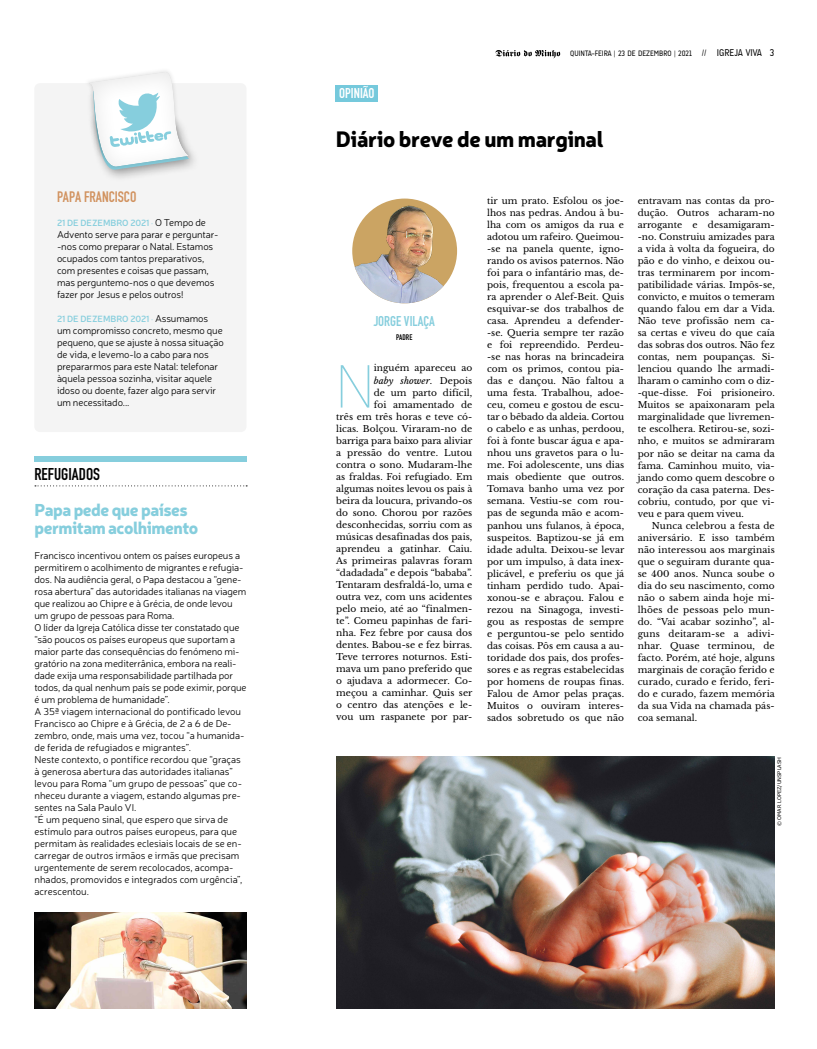
<style>
.page{position:relative;width:817px;height:1049px;background:#fff}
.page>*{position:absolute;margin:0;border:0;box-sizing:border-box;transform-origin:0 0}
.t1{font:60.7px "Aaux Pro Thin OSF";color:#86cedd}
.t2{font:900 22px "Neris";letter-spacing:-.02em;color:#000}
.t3{font:900 17px/18px "Neris";letter-spacing:-.03em;color:#86cedd}
.t4{font:16.9px "Bern Sans CT";color:#000}
.t5{font:15px "Bern Sans CT";color:#d1925f}
.t6{font:14px "Bern Sans CT";color:#86cedd}
.t7{font:14px "Bern Sans CT";color:#fff}
.t8{font:300 10px/12px "Neris";letter-spacing:-.01em;color:#000}
.t9{font:9px/12px "Libre Baskerville";letter-spacing:.005em;color:#000;text-align:justify}
.t10{font:600 9px "Neris";color:#86cedd}
.t11{font:8px "A Udimat";color:#000}
.t12{font:8px "Bern Sans CT";color:#000}
.t13{font:5px "Verdana";color:#000}
.s1{font-weight:300}
.s2{font-weight:300;font-size:10px;color:#000}
.s3{font-size:10px}
.s4{font-style:italic}
</style>
<div class="page">
<svg style="left:495px;top:50px;width:65px;height:8px"></svg>
<div style="left:34px;top:83px;width:212px;height:349px;background:#f4f4f4;border-radius:6px"></div>
<div style="left:87px;top:85px;width:114px;height:98px;background:#000;opacity:.4"></div>
<div style="left:84px;top:67px;width:109px;height:104px;background:#f4f4f4"></div>
<svg style="left:87px;top:69px;width:103px;height:103px"></svg>
<svg style="left:35px;top:485px;width:212px;height:1px"></svg>
<div style="left:34px;top:456px;width:212px;height:6px;background:#86cedd"></div>
<img style="left:34px;top:912px;width:212px;height:96px">
<div style="left:336px;top:85px;width:42px;height:17px;background:#75c9dc"></div>
<img style="left:352px;top:202px;width:103px;height:101px">
<img style="left:336px;top:756px;width:438px;height:253px">
<h3 class="t5" style="left:57px;top:188px;width:81px">PAPA FRANCISCO</h3>
<p class="t10" style="left:57px;top:216px;width:150px">21 DE DEZEMBRO 2021 <span class="s1">·</span> <span class="s2">O Tempo de</span></p>
<p class="t8" style="left:57px;top:228px;width:163px">Advento serve para parar e perguntar--nos como preparar o Natal. Estamos ocupados com tantos preparativos, com presentes e coisas que passam, mas perguntemo-nos o que devemos fazer por Jesus e pelos outros!</p>
<p class="t10" style="left:57px;top:313px;width:153px">21 DE DEZEMBRO 2021 <span class="s1">·</span> <span class="s2">Assumamos</span></p>
<p class="t8" style="left:57px;top:324px;width:168px">um compromisso concreto, mesmo que pequeno, que se ajuste à nossa situação de vida, e levemo-lo a cabo para nos prepararmos para este Natal: telefonar àquela pessoa sozinha, visitar aquele idoso ou doente, fazer algo para servir um necessitado...</p>
<h3 class="t4" style="left:34px;top:464px;width:67px">REFUGIADOS</h3>
<h3 class="t3" style="left:34px;top:500px;width:165px">Papa pede que países permitam acolhimento</h3>
<p class="t8" style="left:34px;top:549px;width:214px">Francisco incentivou ontem os países europeus a permitirem o acolhimento de migrantes e refugia&shy;dos. Na audiência geral, o Papa destacou a “gene&shy;rosa abertura” das autoridades italianas na viagem que realizou ao Chipre e à Grécia, de onde levou um grupo de pessoas para Roma.<br>O líder da Igreja Católica disse ter constatado que “são poucos os países europeus que suportam a maior parte das consequências do fenómeno mi&shy;gratório na zona mediterrânica, embora na reali&shy;dade exija uma responsabilidade partilhada por todos, da qual nenhum país se pode eximir, porque é um problema de humanidade”.<br>A 35ª viagem internacional do pontificado levou Francisco ao Chipre e à Grécia, de 2 a 6 de De&shy;zembro, onde, mais uma vez, tocou “a humanida&shy;de ferida de refugiados e migrantes”.<br>Neste contexto, o pontífice recordou que “graças à generosa abertura das autoridades italianas” levou para Roma “um grupo de pessoas” que co&shy;nheceu durante a viagem, estando algumas pre&shy;sentes na Sala Paulo VI.<br>“É um pequeno sinal, que espero que sirva de estímulo para outros países europeus, para que permitam às realidades eclesiais locais de se en&shy;carregar de outros irmãos e irmãs que precisam urgentemente de serem recolocados, acompa&shy;nhados, promovidos e integrados com urgência”, acrescentou.</p>
<p class="t11" style="left:570px;top:49px;width:206px">QUINTA-FEIRA | 23 DE DEZEMBRO | 2021 // <span class="s3">IGREJA VIVA 3</span></p>
<h3 class="t7" style="left:339px;top:85px;width:37px">OPINIÃO</h3>
<h2 class="t2" style="left:336px;top:123px;width:269px">Diário breve de um marginal</h2>
<h3 class="t6" style="left:373px;top:313px;width:63px">JORGE VILAÇA</h3>
<p class="t12" style="left:396px;top:332px;width:18px">PADRE</p>
<p class="t9" style="left:336px;top:362px;width:138px;text-align:right">inguém apareceu ao<br><span class="s4">baby shower</span>. Depois<br>de um parto difícil,<br>foi amamentado de<br>três em três horas e teve có&shy;licas. Bolçou. Viraram-no de barriga para baixo para aliviar a pressão do ventre. Lutou contra o sono. Mudaram-lhe as fraldas. Foi refugiado. Em algumas noites levou os pais à beira da loucura, privando-os do sono. Chorou por razões desconhecidas, sorriu com as músicas desafinadas dos pais, aprendeu a gatinhar. Caiu.<br>As primeiras palavras foram “dadadada” e depois “bababa”.<br>Tentaram desfraldá-lo, uma e outra vez, com uns acidentes pelo meio, até ao “finalmen&shy;te”. Comeu papinhas de fari&shy;nha. Fez febre por causa dos dentes. Babou-se e fez birras.<br>Teve terrores noturnos. Esti&shy;mava um pano preferido que o ajudava a adormecer. Co&shy;meçou a caminhar. Quis ser o centro das atenções e le&shy;vou um raspanete por par-</p>
<h1 class="t1" style="left:336px;top:348px;width:39px">N</h1>
<p class="t9" style="left:487px;top:195px;width:139px">tir um prato. Esfolou os joe&shy;lhos nas pedras. Andou à bu&shy;lha com os amigos da rua e adotou um rafeiro. Queimou--se na panela quente, igno&shy;rando os avisos paternos. Não foi para o infantário mas, de&shy;pois, frequentou a escola pa&shy;ra aprender o Alef-Beit. Quis esquivar-se dos trabalhos de casa. Aprendeu a defender--se. Queria sempre ter razão e foi repreendido. Perdeu--se nas horas na brincadeira com os primos, contou pia&shy;das e dançou. Não faltou a uma festa. Trabalhou, adoe&shy;ceu, comeu e gostou de escu&shy;tar o bêbado da aldeia. Cortou o cabelo e as unhas, perdoou, foi à fonte buscar água e apa&shy;nhou uns gravetos para o lu&shy;me. Foi adolescente, uns dias mais obediente que outros.<br>Tomava banho uma vez por semana. Vestiu-se com rou&shy;pas de segunda mão e acom&shy;panhou uns fulanos, à época, suspeitos. Baptizou-se já em idade adulta. Deixou-se levar por um impulso, à data inex&shy;plicável, e preferiu os que já tinham perdido tudo. Apai&shy;xonou-se e abraçou. Falou e rezou na Sinagoga, investi&shy;gou as respostas de sempre e perguntou-se pelo sentido das coisas. Pôs em causa a au&shy;toridade dos pais, dos profes&shy;sores e as regras estabelecidas por homens de roupas finas.<br>Falou de Amor pelas praças.<br>Muitos o ouviram interes&shy;sados sobretudo os que não</p>
<p class="t9" style="left:637px;top:195px;width:139px">entravam nas contas da pro&shy;dução. Outros acharam-no arrogante e desamigaram--no. Construiu amizades para a vida à volta da fogueira, do pão e do vinho, e deixou ou&shy;tras terminarem por incom&shy;patibilidade várias. Impôs-se, convicto, e muitos o temeram quando falou em dar a Vida.<br>Não teve profissão nem ca&shy;sa certas e viveu do que caía das sobras dos outros. Não fez contas, nem poupanças. Si&shy;lenciou quando lhe armadi&shy;lharam o caminho com o diz--que-disse. Foi prisioneiro.<br>Muitos se apaixonaram pela marginalidade que livremen&shy;te escolhera. Retirou-se, sozi&shy;nho, e muitos se admiraram por não se deitar na cama da fama. Caminhou muito, via&shy;jando como quem descobre o coração da casa paterna. Des&shy;cobriu, contudo, por que vi&shy;veu e para quem viveu.</p>
<p class="t9" style="left:637px;top:519px;width:139px;text-indent:14px">Nunca celebrou a festa de aniversário. E isso também não interessou aos marginais que o seguiram durante qua&shy;se 400 anos. Nunca soube o dia do seu nascimento, como não o sabem ainda hoje mi&shy;lhões de pessoas pelo mun&shy;do. “Vai acabar sozinho”, al&shy;guns deitaram-se a adivi&shy;nhar. Quase terminou, de facto. Porém, até hoje, alguns marginais de coração ferido e curado, curado e ferido, feri&shy;do e curado, fazem memória da sua Vida na chamada pás&shy;coa semanal.</p>
<p class="t13" style="left:776px;top:826px;width:71px;rotate:-90deg">© OMAR LOPEZ/UNSPLASH</p>
</div>
